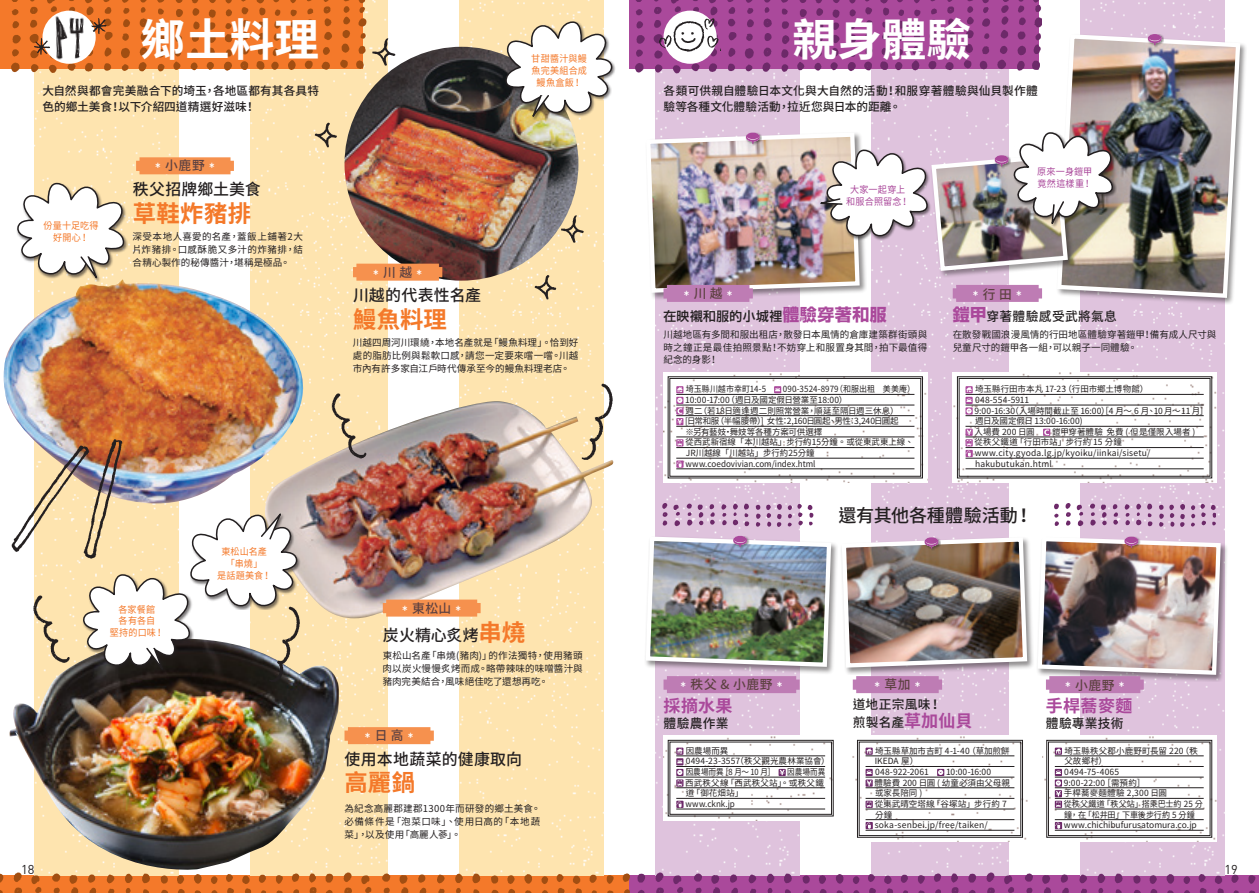
<style>
.page{position:relative;width:1259px;height:893px;background:#fff}
.page>*{position:absolute;margin:0;border:0;box-sizing:border-box;transform-origin:0 0}
.t1{font:700 44.7px "Noto Sans CJ Ktc";color:#fff}
.t2{font:700 23.4px "Noto Sans CJ Ktc";letter-spacing:.015em;color:#f4792a}
.t3{font:500 18px "Noto Sans CJ Ktc";letter-spacing:-.005em;color:#231f20}
.t4{font:700 16.95px "Noto Sans CJ Ktc";letter-spacing:.02em;color:#aa499b}
.t5{font:500 15.9px "Noto Sans CJ Ktc";letter-spacing:.01em;color:#231f20}
.t6{font:13.65px "Lobster 1.4";color:#fff}
.t7{font:500 12.75px/18.6px "Noto Sans CJ Ktc";letter-spacing:.02em;color:#231f20}
.t8{font:500 12.75px "Noto Sans CJ Ktc";letter-spacing:.04em;color:#5d4141}
.t9{font:500 12.75px "Shin Go Pro";letter-spacing:.035em;color:#231f20}
.t10{font:12.75px "DIN";color:#231f20}
.t11{font:500 11.7px/15.9px "Noto Sans CJ Ktc";letter-spacing:.005em;color:#231f20}
.t12{font:9.6px/12.8px "Noto Sans CJ Ktc";letter-spacing:.015em;color:#231f20;text-align:justify}
.t13{font:9.6px/11.7px "Noto Sans CJ Ktc";letter-spacing:.02em;color:#f4792a;text-align:center;scale:.95 1}
.t14{font:9.6px/11.7px "Noto Sans CJ Ktc";letter-spacing:.02em;color:#aa499b;scale:.95 1}
.t15{font:8.55px/10.6px "Noto Sans CJ Ktc";letter-spacing:.005em;color:#231f20}
.t16{font:8.55px/10.6px "Noto Sans CJ Ktc";letter-spacing:.005em;color:#231f20;scale:.94 1}
.s1{font-family:"Lobster 1.4";font-weight:400;font-size:13.65px;color:#fff}
.s2{font-weight:700;font-size:23.4px;color:#f4792a}
.s3{font-weight:700;font-size:16.95px;color:#aa499b}
.s4{font-family:"Shin Go Pro";font-weight:700;font-size:16.95px;color:#aa499b}
</style>
<div class="page">
<div style="left:34px;top:79px;width:145px;height:427px;background:#fee4af"></div>
<div style="left:251px;top:0;width:136px;height:866px;background:#fee4af"></div>
<div style="left:459px;top:0;width:145px;height:866px;background:#fee4af"></div>
<div style="left:655px;top:79px;width:144px;height:787px;background:#dfc3dd"></div>
<div style="left:872px;top:79px;width:136px;height:787px;background:#dfc3dd"></div>
<div style="left:1080px;top:0;width:145px;height:866px;background:#dfc3dd"></div>
<img style="left:4px;top:279px;width:301px;height:224px">
<img style="left:9px;top:638px;width:330px;height:228px">
<img style="left:265px;top:401px;width:339px;height:217px">
<img style="left:344px;top:47px;width:234px;height:234px;border-radius:117px">
<img style="left:4px;top:420px;width:136px;height:151px">
<img style="left:319px;top:383px;width:62px;height:86px">
<img style="left:562px;top:375px;width:52px;height:96px">
<img style="left:530px;top:208px;width:64px;height:100px">
<img style="left:367px;top:30px;width:38px;height:49px">
<img style="left:310px;top:117px;width:34px;height:38px">
<img style="left:20px;top:571px;width:71px;height:109px">
<img style="left:260px;top:587px;width:54px;height:107px">
<img style="left:659px;top:502px;width:155px;height:25px">
<img style="left:1054px;top:502px;width:161px;height:25px">
<div style="left:1055px;top:33px;width:192px;height:272px;background:#231f20;opacity:.5"></div>
<img style="left:1055px;top:32px;width:187px;height:268px">
<div style="left:644px;top:535px;width:194px;height:139px;background:#231f20;opacity:.5"></div>
<div style="left:840px;top:536px;width:194px;height:139px;background:#231f20;opacity:.5"></div>
<div style="left:1036px;top:535px;width:192px;height:147px;background:#231f20;opacity:.5"></div>
<div style="left:1147px;top:34px;width:16px;height:14px;background:#231f20;opacity:.5"></div>
<svg style="left:1147px;top:34px;width:15px;height:11px"></svg>
<img style="left:644px;top:534px;width:189px;height:135px">
<img style="left:840px;top:535px;width:189px;height:135px">
<svg style="left:15px;top:182px;width:112px;height:105px"></svg>
<svg style="left:81px;top:506px;width:218px;height:172px"></svg>
<svg style="left:502px;top:21px;width:112px;height:105px"></svg>
<svg style="left:353px;top:264px;width:89px;height:17px"></svg>
<svg style="left:383px;top:600px;width:97px;height:17px"></svg>
<svg style="left:344px;top:727px;width:90px;height:17px"></svg>
<svg style="left:136px;top:157px;width:98px;height:17px"></svg>
<img style="left:0;top:866px;width:317px;height:27px">
<img style="left:317px;top:866px;width:312px;height:27px">
<img style="left:2px;top:0;width:365px;height:79px">
<div style="left:43px;top:11px;width:53px;height:53px;background:#fff;border-radius:50%"></div>
<img style="left:32px;top:36px;width:18px;height:20px">
<img style="left:90px;top:16px;width:19px;height:19px">
<img style="left:50px;top:10px;width:40px;height:54px">
<img style="left:650px;top:130px;width:466px;height:172px">
<img style="left:663px;top:372px;width:264px;height:111px">
<img style="left:952px;top:372px;width:264px;height:111px">
<svg style="left:956px;top:376px;width:256px;height:103px"></svg>
<div style="left:663px;top:676px;width:136px;height:17px;background:#be7cb4"></div>
<div style="left:853px;top:676px;width:89px;height:17px;background:#be7cb4"></div>
<img style="left:1036px;top:535px;width:187px;height:158px">
<img style="left:663px;top:736px;width:136px;height:85px">
<img style="left:853px;top:736px;width:174px;height:106px">
<img style="left:1042px;top:736px;width:174px;height:106px">
<svg style="left:667px;top:739px;width:167px;height:78px"></svg>
<svg style="left:856px;top:739px;width:167px;height:99px"></svg>
<svg style="left:1046px;top:739px;width:166px;height:99px"></svg>
<img style="left:629px;top:866px;width:330px;height:27px">
<img style="left:959px;top:866px;width:300px;height:27px">
<img style="left:629px;top:0;width:412px;height:79px">
<div style="left:663px;top:11px;width:53px;height:53px;background:#fff;border-radius:50%"></div>
<img style="left:704px;top:15px;width:16px;height:35px">
<img style="left:655px;top:33px;width:16px;height:18px">
<img style="left:671px;top:19px;width:36px;height:33px">
<svg style="left:667px;top:376px;width:256px;height:103px"></svg>
<h1 class="t1" style="left:792px;top:15px;width:180px">親身體驗</h1>
<h1 class="t1" style="left:140px;top:15px;width:180px">鄉土料理</h1>
<p class="t13" style="left:531px;top:53px;width:60px">甘甜醬汁與鰻魚完美組合成鰻魚盒飯！</p>
<h3 class="t11" style="left:42px;top:83px;width:278px">大自然與都會完美融合下的埼玉，各地區都有其各具特色的鄉土美食！以下介紹四道精選好滋味！</h3>
<h3 class="t11" style="left:663px;top:83px;width:376px">各類可供親自體驗日本文化與大自然的活動！和服穿著體驗與仙貝製作體驗等各種文化體驗活動，拉近您與日本的距離。</h3>
<p class="t13" style="left:43px;top:220px;width:60px">份量十足吃得好開心！</p>
<h3 class="t8" style="left:155px;top:159px;width:62px"><span class="s1">*</span> 小鹿野 <span class="s1">*</span></h3>
<h3 class="t5" style="left:133px;top:180px;width:130px">秩父招牌鄉土美食</h3>
<h2 class="t2" style="left:133px;top:200px;width:120px">草鞋炸豬排</h2>
<p class="t12" style="left:133px;top:230px;width:172px">深受本地人喜愛的名產，蓋飯上鋪著2大片炸豬排。口感酥脆又多汁的炸豬排，結合精心製作的秘傳醬汁，堪稱是極品。</p>
<h3 class="t6" style="left:372px;top:266px;width:52px">*<sup>川</sup> <sup>越</sup>*</h3>
<h3 class="t5" style="left:353px;top:286px;width:130px">川越的代表性名產</h3>
<h2 class="t2" style="left:353px;top:306px;width:95px">鰻魚料理</h2>
<p class="t12" style="left:353px;top:337px;width:227px">川越四周河川環繞，本地名產就是「鰻魚料理」。恰到好處的脂肪比例與鬆軟口感，請您一定要來嚐一嚐。川越市內有許多家自江戶時代傳承至今的鰻魚料理老店。</p>
<p class="t13" style="left:110px;top:604px;width:58px">各家餐館<br>各有各自<br>堅持的口味！</p>
<p class="t13" style="left:217px;top:546px;width:58px">東松山名產「串燒」<br>是話題美食！</p>
<h3 class="t8" style="left:401px;top:601px;width:62px"><span class="s1">*</span> 東松山 <span class="s1">*</span></h3>
<h3 class="t5" style="left:383px;top:627px;width:144px">炭火精心炙烤<span class="s2">串燒</span></h3>
<p class="t12" style="left:382px;top:649px;width:202px">東松山名產「串燒(豬肉)」的作法獨特，使用豬頭肉以炭火慢慢炙烤而成。略帶辣味的味噌醬汁與豬肉完美結合，風味絕佳吃了還想再吃。</p>
<h3 class="t6" style="left:364px;top:730px;width:52px">*<sup>日</sup> <sup>高</sup>*</h3>
<h3 class="t5" style="left:344px;top:750px;width:179px">使用本地蔬菜的健康取向</h3>
<h2 class="t2" style="left:344px;top:769px;width:72px">高麗鍋</h2>
<p class="t12" style="left:344px;top:802px;width:198px">為紀念高麗郡建郡1300年而研發的鄉土美食。必備條件是「泡菜口味」、使用日高的「本地蔬菜」，以及使用「高麗人蔘」。</p>
<p class="t14" style="left:846px;top:184px;width:68px;text-align:center">大家一起穿上和服合照留念！</p>
<p class="t14" style="left:1037px;top:166px;width:60px">原來一身鎧甲竟然這樣重！</p>
<h3 class="t6" style="left:683px;top:287px;width:52px">*<sup>川</sup> <sup>越</sup>*</h3>
<h3 class="t6" style="left:972px;top:287px;width:52px">*<sup>行</sup> <sup>田</sup>*</h3>
<h3 class="t9" style="left:663px;top:306px;width:225px">在映襯和服的小城裡<span class="s3">體驗穿著和服</span></h3>
<h3 class="t7" style="left:952px;top:307px;width:166px"><span class="s4">鎧甲</span>穿著體驗感受武將氣息</h3>
<p class="t12" style="left:663px;top:328px;width:265px">川越地區有多間和服出租店，散發日本風情的倉庫建築群街頭與時之鐘正是最佳拍照景點！不妨穿上和服置身其間，拍下最值得紀念的身影！</p>
<p class="t16" style="left:685px;top:384px;width:246px">埼玉縣川越市幸町14-5　 090-3524-8979（和服出租　美美庵）<br>10:00-17:00（週日及國定假日營業至18:00）<br>週二（若18日適逢週二則照常營業，順延至隔日週三休息）<br>[日常和服（半幅腰帶）] 女性：2,160日圓起、男性：3,240日圓起<br>※另有藝妓・舞妓等各種方案可供選擇<br>從西武新宿線「本川越站」步行約15分鐘。或從東武東上線、<br>JR川越線「川越站」步行約25分鐘www.coedovivian.com/index.html</p>
<p class="t12" style="left:952px;top:328px;width:265px">在散發戰國浪漫風情的行田地區體驗穿著鎧甲！備有成人尺寸與兒童尺寸的鎧甲各一組，可以親子一同體驗。</p>
<p class="t15" style="left:974px;top:384px;width:235px">埼玉縣行田市本丸 17-23（行田市鄉土博物館）<br>048-554-5911　<br>9:00-16:30（入場時間截止至 16:00）［4 月～ 6 月、10月～ 11 月］週日及國定假日 13:00-16:00)<br>入場費 200 日圓　 鎧甲穿著體驗 免費 ( 但是僅限入場者 )<br>從秩父鐵道「行田市站」步行約 15 分鐘www.city.gyoda.lg.jp/kyoiku/iinkai/sisetu/ hakubutukan.html</p>
<h3 class="t3" style="left:838px;top:505px;width:196px">還有其他各種體驗活動！</h3>
<h3 class="t8" style="left:680px;top:678px;width:105px"><span class="s1">*</span>秩父&amp;小鹿野<span class="s1">*</span></h3>
<h3 class="t6" style="left:874px;top:679px;width:49px">*<sup>草加</sup>*</h3>
<h3 class="t8" style="left:1064px;top:678px;width:62px"><span class="s1">*</span> 小鹿野 <span class="s1">*</span></h3>
<h3 class="t4" style="left:663px;top:697px;width:70px">採摘水果</h3>
<h3 class="t7" style="left:663px;top:714px;width:67px">體驗農作業</h3>
<h3 class="t7" style="left:853px;top:695px;width:121px">道地正宗風味！<br>煎製名產<span class="s3">草加仙貝</span></h3>
<h3 class="t4" style="left:1046px;top:697px;width:88px">手桿蕎麥麵</h3>
<h3 class="t7" style="left:1046px;top:714px;width:79px">體驗專業技術</h3>
<p class="t15" style="left:685px;top:745px;width:146px">因農場而異<br>0494-23-3557（秩父觀光農林業協會）因農場而異［8 月〜 10 月］　 因農場而異西武秩父線「西武秩父站」。或秩父鐵道「御花畑站」<br>www.cknk.jp</p>
<p class="t15" style="left:874px;top:745px;width:137px">埼玉縣草加市吉町 4-1-40（草加煎餅<br>IKEDA 屋）<br>048-922-2061　 10:00-16:00<br>體驗費 200 日圓 ( 幼童必須由父母親或家長陪同 )<br>從東武晴空塔線「谷塚站」步行約 7分鐘<br>soka-senbei.jp/free/taiken/</p>
<p class="t15" style="left:1063px;top:745px;width:140px">埼玉縣秩父郡小鹿野町長留 220（秩父故鄉村）<br>0494-75-4065<br>9:00-22:00［需預約］<br>手桿蕎麥麵體驗 2,300 日圓<br>從秩父鐵道「秩父站」搭乘巴士約 25 分鐘，在「松井田」下車後步行約 5 分鐘www.chichibufurusatomura.co.jp</p>
<h3 class="t10" style="left:21px;top:862px;width:15px">18</h3>
<h3 class="t10" style="left:1224px;top:862px;width:15px">19</h3>
</div>
